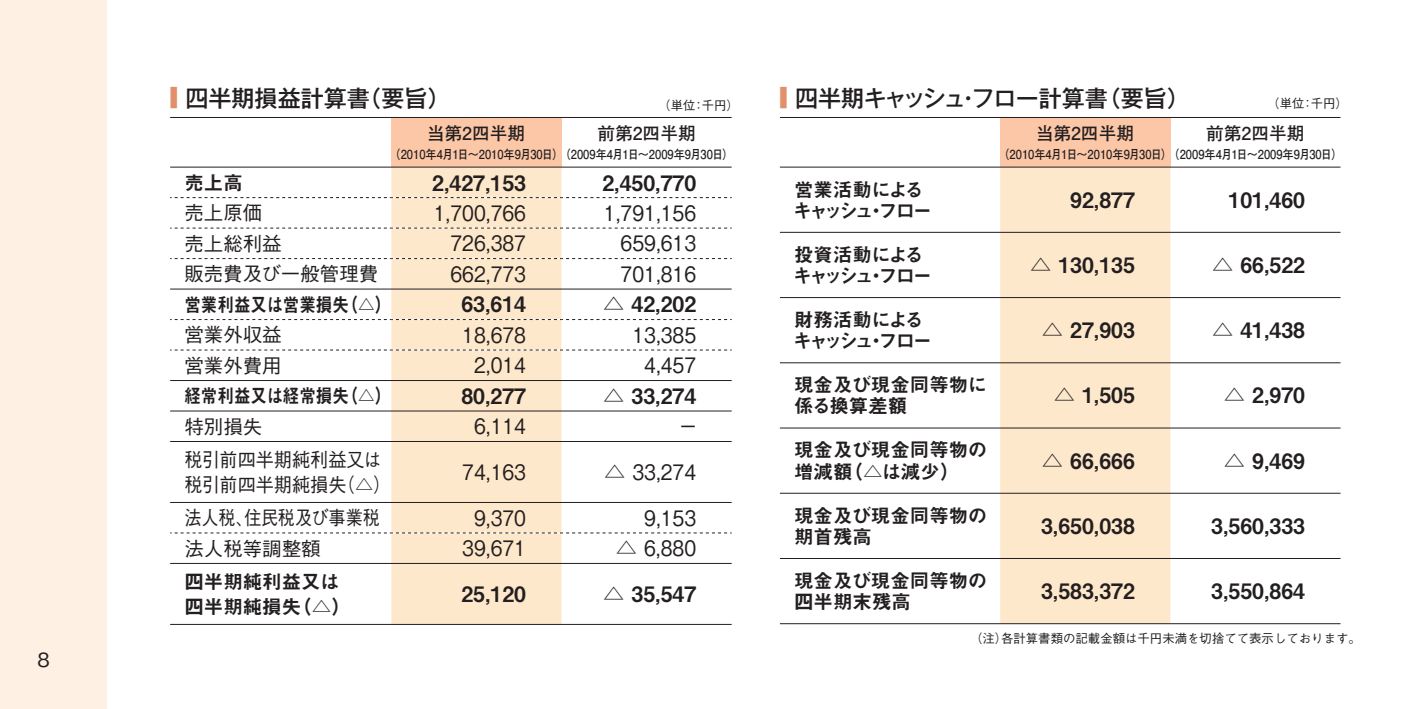
<style>
.page{position:relative;width:1418px;height:709px;background:#fff}
.page>*{position:absolute;margin:0;border:0;box-sizing:border-box;transform-origin:0 0}
.t1{font:23px "Gothic MB101 Pr 5 Medium 90 pv RKSJ V";letter-spacing:-.025em;color:#231f20}
.t2{font:23px "Gothic MB101 Pr 5 Medium 90 pv RKSJ V";color:#231f20}
.t3{font:21.25px "Midashi Go Pr 5 MB31 90 pv RKSJ H";color:#231f20}
.t4{font:21.25px "Gothic BBB Pr 5 Medium 90 pv RKSJ H";color:#231f20;scale:.88 1}
.t5{font:21.25px "Gothic BBB Pr 5 Medium 90 pv RKSJ H";color:#231f20}
.t6{font:19.5px/21.2px "Midashi Go Pr 5 MB31 90 pv RKSJ H";color:#231f20}
.t7{font:19.5px/21.2px "Midashi Go Pr 5 MB31 90 pv RKSJ H";letter-spacing:-.12em;color:#231f20}
.t8{font:19.5px "Gothic BBB Pr 5 Medium 90 pv RKSJ H";color:#231f20}
.t9{font:19.5px "Midashi Go Pr 5 MB31 90 pv RKSJ H";color:#231f20;scale:.85 1}
.t10{font:19.5px/24.8px "Gothic BBB Pr 5 Medium 90 pv RKSJ H";color:#231f20;scale:.93 1}
.t11{font:19.5px "Gothic BBB Pr 5 Medium 90 pv RKSJ H";color:#231f20;scale:.88 1}
.t12{font:17.75px "Futo Go B101 Pr 5 Bold 90 pv RKSJ H";color:#231f20}
.t13{font:12.5px "Futo Go B101 Pr 5 Bold 90 pv RKSJ H";color:#231f20;scale:.9 1}
.t14{font:12.5px "Gothic BBB Pr 5 Medium 90 pv RKSJ H";color:#231f20}
.s1{font-size:24.75px;color:#e1906b}
</style>
<div class="page">
<div style="left:0;top:0;width:106px;height:709px;background:#fef0e2"></div>
<div style="left:391px;top:117px;width:170px;height:50px;background:#fcc7a7"></div>
<div style="left:391px;top:168px;width:170px;height:456px;background:#fee8cb"></div>
<hr style="left:170px;top:117px;width:561px;height:1px;background:#231f20">
<hr style="left:170px;top:167px;width:561px;height:1px;background:#231f20">
<hr style="left:170px;top:624px;width:561px;height:1px;background:#231f20">
<hr style="left:170px;top:288px;width:561px;height:1px;background:#231f20">
<hr style="left:170px;top:563px;width:561px;height:1px;background:#231f20">
<hr style="left:170px;top:380px;width:561px;height:1px;background:#231f20">
<hr style="left:170px;top:410px;width:561px;height:1px;background:#231f20">
<hr style="left:170px;top:441px;width:561px;height:1px;background:#231f20">
<hr style="left:170px;top:502px;width:561px;height:1px;background:#231f20">
<svg style="left:170px;top:197px;width:561px;height:1px"></svg>
<svg style="left:170px;top:228px;width:561px;height:1px"></svg>
<svg style="left:170px;top:258px;width:561px;height:1px"></svg>
<svg style="left:170px;top:319px;width:561px;height:1px"></svg>
<svg style="left:170px;top:349px;width:561px;height:1px"></svg>
<svg style="left:170px;top:532px;width:561px;height:1px"></svg>
<div style="left:1000px;top:117px;width:170px;height:50px;background:#fcc7a7"></div>
<div style="left:1000px;top:168px;width:170px;height:455px;background:#fee8cb"></div>
<hr style="left:780px;top:117px;width:560px;height:1px;background:#231f20">
<hr style="left:780px;top:167px;width:560px;height:1px;background:#231f20">
<hr style="left:780px;top:623px;width:560px;height:1px;background:#231f20">
<hr style="left:780px;top:232px;width:560px;height:1px;background:#231f20">
<hr style="left:780px;top:297px;width:560px;height:1px;background:#231f20">
<hr style="left:780px;top:362px;width:560px;height:1px;background:#231f20">
<hr style="left:780px;top:427px;width:560px;height:1px;background:#231f20">
<hr style="left:780px;top:493px;width:560px;height:1px;background:#231f20">
<hr style="left:780px;top:558px;width:560px;height:1px;background:#231f20">
<p class="t8" style="left:37px;top:652px;width:14px">8</p>
<p class="t2" style="left:170px;top:89px;width:282px"><span class="s1">■</span> 四半期損益計算書（要旨）</p>
<p class="t12" style="left:427px;top:127px;width:100px">当第2四半期</p>
<p class="t13" style="left:389px;top:149px;width:195px">（2010年4月1日～2010年9月30日）</p>
<p class="t14" style="left:658px;top:100px;width:82px">（単位：千円）</p>
<p class="t12" style="left:597px;top:127px;width:100px">前第2四半期</p>
<p class="t13" style="left:559px;top:149px;width:195px">（2009年4月1日～2009年9月30日）</p>
<p class="t6" style="left:184px;top:174px;width:60px">売上高</p>
<p class="t3" style="left:432px;top:174px;width:95px">2,427,153</p>
<p class="t3" style="left:602px;top:174px;width:95px">2,450,770</p>
<p class="t8" style="left:184px;top:205px;width:79px">売上原価</p>
<p class="t4" style="left:434px;top:205px;width:106px">1,700,766</p>
<p class="t4" style="left:604px;top:205px;width:106px">1,791,156</p>
<p class="t8" style="left:184px;top:236px;width:99px">売上総利益</p>
<p class="t4" style="left:450px;top:235px;width:87px">726,387</p>
<p class="t4" style="left:620px;top:235px;width:87px">659,613</p>
<p class="t8" style="left:184px;top:266px;width:195px">販売費及び一般管理費</p>
<p class="t4" style="left:450px;top:266px;width:87px">662,773</p>
<p class="t4" style="left:620px;top:266px;width:87px">701,816</p>
<p class="t9" style="left:184px;top:297px;width:245px">営業利益又は営業損失（△）</p>
<p class="t3" style="left:461px;top:296px;width:66px">63,614</p>
<p class="t3" style="left:603px;top:296px;width:94px">△ 42,202</p>
<p class="t8" style="left:184px;top:327px;width:99px">営業外収益</p>
<p class="t4" style="left:462px;top:327px;width:74px">18,678</p>
<p class="t4" style="left:632px;top:327px;width:74px">13,385</p>
<p class="t8" style="left:184px;top:358px;width:99px">営業外費用</p>
<p class="t4" style="left:474px;top:357px;width:61px">2,014</p>
<p class="t4" style="left:644px;top:357px;width:61px">4,457</p>
<p class="t9" style="left:184px;top:388px;width:245px">経常利益又は経常損失（△）</p>
<p class="t3" style="left:461px;top:388px;width:66px">80,277</p>
<p class="t3" style="left:603px;top:388px;width:94px">△ 33,274</p>
<p class="t8" style="left:184px;top:419px;width:79px">特別損失</p>
<p class="t4" style="left:474px;top:418px;width:61px">6,114</p>
<p class="t4" style="left:679px;top:418px;width:23px">ー</p>
<p class="t10" style="left:184px;top:450px;width:224px">税引前四半期純利益又は税引前四半期純損失（△）</p>
<p class="t4" style="left:462px;top:464px;width:74px">74,163</p>
<p class="t5" style="left:604px;top:464px;width:94px">△ 33,274</p>
<p class="t11" style="left:184px;top:510px;width:224px">法人税、住民税及び事業税</p>
<p class="t4" style="left:474px;top:510px;width:61px">9,370</p>
<p class="t4" style="left:644px;top:510px;width:61px">9,153</p>
<p class="t8" style="left:184px;top:541px;width:138px">法人税等調整額</p>
<p class="t4" style="left:462px;top:540px;width:74px">39,671</p>
<p class="t5" style="left:616px;top:540px;width:82px">△ 6,880</p>
<p class="t6" style="left:184px;top:572px;width:168px;line-height:24.8px">四半期純利益又は四半期純損失（△）</p>
<p class="t3" style="left:461px;top:586px;width:66px">25,120</p>
<p class="t3" style="left:603px;top:586px;width:94px">△ 35,547</p>
<p class="t1" style="left:780px;top:89px;width:411px"><span class="s1">■</span> 四半期キャッシュ・フロー計算書（要旨）</p>
<p class="t14" style="left:1267px;top:99px;width:82px">（単位：千円）</p>
<p class="t12" style="left:1036px;top:127px;width:100px">当第2四半期</p>
<p class="t13" style="left:998px;top:149px;width:195px">（2010年4月1日～2010年9月30日）</p>
<p class="t12" style="left:1206px;top:127px;width:100px">前第2四半期</p>
<p class="t13" style="left:1168px;top:149px;width:195px">（2009年4月1日～2009年9月30日）</p>
<p class="t7" style="left:792px;top:181px;width:141px">営業活動によるキャッシュ・フロー</p>
<p class="t3" style="left:1070px;top:192px;width:66px">92,877</p>
<p class="t3" style="left:1228px;top:192px;width:78px">101,460</p>
<p class="t7" style="left:792px;top:246px;width:141px">投資活動によるキャッシュ・フロー</p>
<p class="t3" style="left:1030px;top:257px;width:106px">△ 130,135</p>
<p class="t3" style="left:1212px;top:257px;width:94px">△ 66,522</p>
<p class="t7" style="left:792px;top:311px;width:141px">財務活動によるキャッシュ・フロー</p>
<p class="t3" style="left:1041px;top:322px;width:94px">△ 27,903</p>
<p class="t3" style="left:1212px;top:322px;width:94px">△ 41,438</p>
<p class="t6" style="left:794px;top:377px;width:195px">現金及び現金同等物に係る換算差額</p>
<p class="t3" style="left:1053px;top:387px;width:83px">△ 1,505</p>
<p class="t3" style="left:1223px;top:387px;width:83px">△ 2,970</p>
<p class="t6" style="left:794px;top:442px;width:195px">現金及び現金同等物の増減額（△は減少）</p>
<p class="t6" style="left:794px;top:507px;width:195px">現金及び現金同等物の期首残高</p>
<p class="t6" style="left:794px;top:572px;width:195px">現金及び現金同等物の四半期末残高</p>
<p class="t3" style="left:1041px;top:453px;width:94px">△ 66,666</p>
<p class="t3" style="left:1223px;top:453px;width:83px">△ 9,469</p>
<p class="t3" style="left:1041px;top:518px;width:95px">3,650,038</p>
<p class="t3" style="left:1211px;top:518px;width:95px">3,560,333</p>
<p class="t3" style="left:1041px;top:583px;width:95px">3,583,372</p>
<p class="t3" style="left:1211px;top:583px;width:95px">3,550,864</p>
<p class="t14" style="left:970px;top:633px;width:392px">（注）各計算書類の記載金額は千円未満を切捨てて表示しております。</p>
</div>
